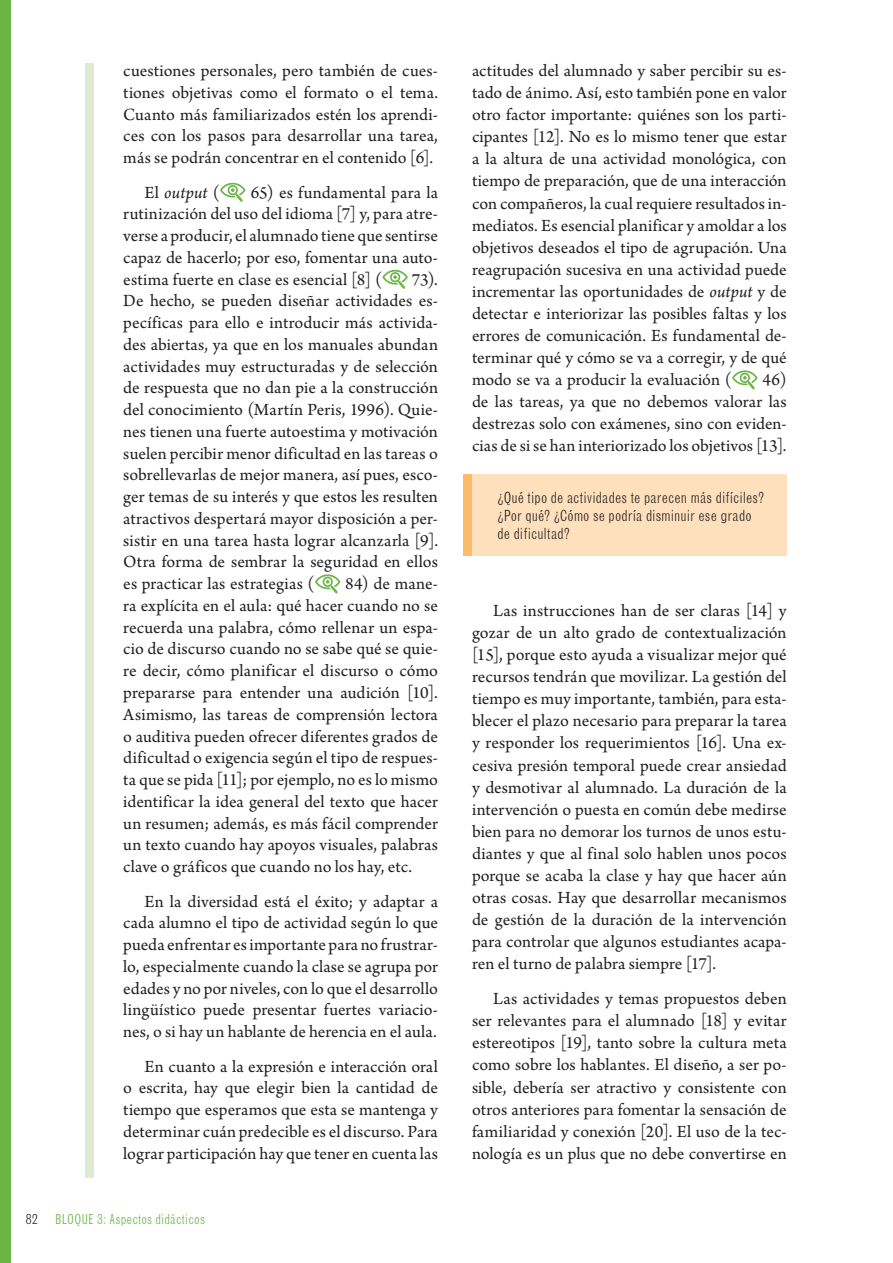
<style>
.page{position:relative;width:893px;height:1263px;background:#fff}
.page>*{position:absolute;margin:0;border:0;box-sizing:border-box;transform-origin:0 0}
.t1{font:18px/21.8px "Arno Pro";color:#231f20;text-align:justify}
.t2{font:italic 18px "Arno Pro";letter-spacing:.005em;color:#231f20}
.t3{font:300 condensed 15px/18px "Grotesque MT Std";letter-spacing:.005em;color:#231f20}
.t4{font:300 condensed 13.5px "Grotesque MT Std";letter-spacing:.015em;color:#6ab544}
.t5{font:300 condensed 13.5px "Grotesque MT Std";color:#231f20}
.s1{font-style:normal}
.s2{font-style:italic}
</style>
<div class="page">
<div style="left:0;top:0;width:11px;height:1263px;background:#6ab544"></div>
<svg style="left:220px;top:183px;width:25px;height:19px"></svg>
<svg style="left:382px;top:270px;width:26px;height:19px"></svg>
<svg style="left:315px;top:574px;width:25px;height:20px"></svg>
<svg style="left:732px;top:370px;width:26px;height:20px"></svg>
<div style="left:85px;top:64px;width:9px;height:1114px;background:#deebd3"></div>
<div style="left:463px;top:475px;width:324px;height:81px;background:#fee0bd"></div>
<div style="left:463px;top:475px;width:9px;height:81px;background:#fcba6b"></div>
<p class="t1" style="left:123px;top:61px;width:316px">cuestiones personales, pero también de cues&shy;tiones objetivas como el formato o el tema.<br>Cuanto más familiarizados estén los aprendi&shy;ces con los pasos para desarrollar una tarea, más se podrán concentrar en el contenido [6].</p>
<p class="t2" style="left:145px;top:182px;width:77px"><span class="s1">El</span> output <span class="s1">(</span></p>
<p class="t1" style="left:123px;top:182px;width:316px;text-indent:127px">65) es fundamental para la rutinización del uso del idioma [7] y, para atre&shy;verse a producir, el alumnado tiene que sentirse capaz de hacerlo; por eso, fomentar una auto&shy;estima fuerte en clase es esencial [8] (</p>
<p class="t1" style="left:123px;top:269px;width:316px;text-indent:288px">73).<br>De hecho, se pueden diseñar actividades es&shy;pecíficas para ello e introducir más activida&shy;des abiertas, ya que en los manuales abundan actividades muy estructuradas y de selección de respuesta que no dan pie a la construcción del conocimiento (Martín Peris, 1996). Quie&shy;nes tienen una fuerte autoestima y motivación suelen percibir menor dificultad en las tareas o sobrellevarlas de mejor manera, así pues, esco&shy;ger temas de su interés y que estos les resulten atractivos despertará mayor disposición a per&shy;sistir en una tarea hasta lograr alcanzarla [9].<br>Otra forma de sembrar la seguridad en ellos es practicar las estrategias (</p>
<p class="t1" style="left:123px;top:574px;width:316px;text-indent:222px">84) de mane&shy;ra explícita en el aula: qué hacer cuando no se recuerda una palabra, cómo rellenar un espa&shy;cio de discurso cuando no se sabe qué se quie&shy;re decir, cómo planificar el discurso o cómo prepararse para entender una audición [10].<br>Asimismo, las tareas de comprensión lectora o auditiva pueden ofrecer diferentes grados de dificultad o exigencia según el tipo de respues&shy;ta que se pida [11]; por ejemplo, no es lo mismo identificar la idea general del texto que hacer un resumen; además, es más fácil comprender un texto cuando hay apoyos visuales, palabras clave o gráficos que cuando no los hay, etc.</p>
<p class="t1" style="left:123px;top:891px;width:316px;text-indent:21px">En la diversidad está el éxito; y adaptar a cada alumno el tipo de actividad según lo que pueda enfrentar es importante para no frustrar&shy;lo, especialmente cuando la clase se agrupa por edades y no por niveles, con lo que el desarrollo lingüístico puede presentar fuertes variacio&shy;nes, o si hay un hablante de herencia en el aula.</p>
<p class="t1" style="left:123px;top:1056px;width:316px;text-indent:21px">En cuanto a la expresión e interacción oral o escrita, hay que elegir bien la cantidad de tiempo que esperamos que esta se mantenga y determinar cuán predecible es el discurso. Para lograr participación hay que tener en cuenta las</p>
<p class="t5" style="left:25px;top:1211px;width:14px">82</p>
<p class="t4" style="left:55px;top:1211px;width:151px">BLOQUE 3: Aspectos didácticos</p>
<p class="t1" style="left:472px;top:61px;width:316px">actitudes del alumnado y saber percibir su es&shy;tado de ánimo. Así, esto también pone en valor otro factor importante: quiénes son los parti&shy;cipantes [12]. No es lo mismo tener que estar a la altura de una actividad monológica, con tiempo de preparación, que de una interacción con compañeros, la cual requiere resultados in&shy;mediatos. Es esencial planificar y amoldar a los objetivos deseados el tipo de agrupación. Una reagrupación sucesiva en una actividad puede incrementar las oportunidades de <span class="s2">output</span> y de detectar e interiorizar las posibles faltas y los errores de comunicación. Es fundamental de&shy;terminar qué y cómo se va a corregir, y de qué modo se va a producir la evaluación (</p>
<p class="t1" style="left:472px;top:370px;width:316px;text-indent:290px">46) de las tareas, ya que no debemos valorar las destrezas solo con exámenes, sino con eviden&shy;cias de si se han interiorizado los objetivos [13].</p>
<p class="t3" style="left:497px;top:488px;width:268px">¿Qué tipo de actividades te parecen más difíciles? ¿Por qué? ¿Cómo se podría disminuir ese grado de dificultad?</p>
<p class="t1" style="left:472px;top:600px;width:316px;text-indent:21px">Las instrucciones han de ser claras [14] y gozar de un alto grado de contextualización [15], porque esto ayuda a visualizar mejor qué recursos tendrán que movilizar. La gestión del tiempo es muy importante, también, para esta&shy;blecer el plazo necesario para preparar la tarea y responder los requerimientos [16]. Una ex&shy;cesiva presión temporal puede crear ansiedad y desmotivar al alumnado. La duración de la intervención o puesta en común debe medirse bien para no demorar los turnos de unos estu&shy;diantes y que al final solo hablen unos pocos porque se acaba la clase y hay que hacer aún otras cosas. Hay que desarrollar mecanismos de gestión de la duración de la intervención para controlar que algunos estudiantes acapa&shy;ren el turno de palabra siempre [17].</p>
<p class="t1" style="left:472px;top:989px;width:316px;text-indent:21px">Las actividades y temas propuestos deben ser relevantes para el alumnado [18] y evitar estereotipos [19], tanto sobre la cultura meta como sobre los hablantes. El diseño, a ser po&shy;sible, debería ser atractivo y consistente con otros anteriores para fomentar la sensación de familiaridad y conexión [20]. El uso de la tec&shy;nología es un plus que no debe convertirse en</p>
</div>
